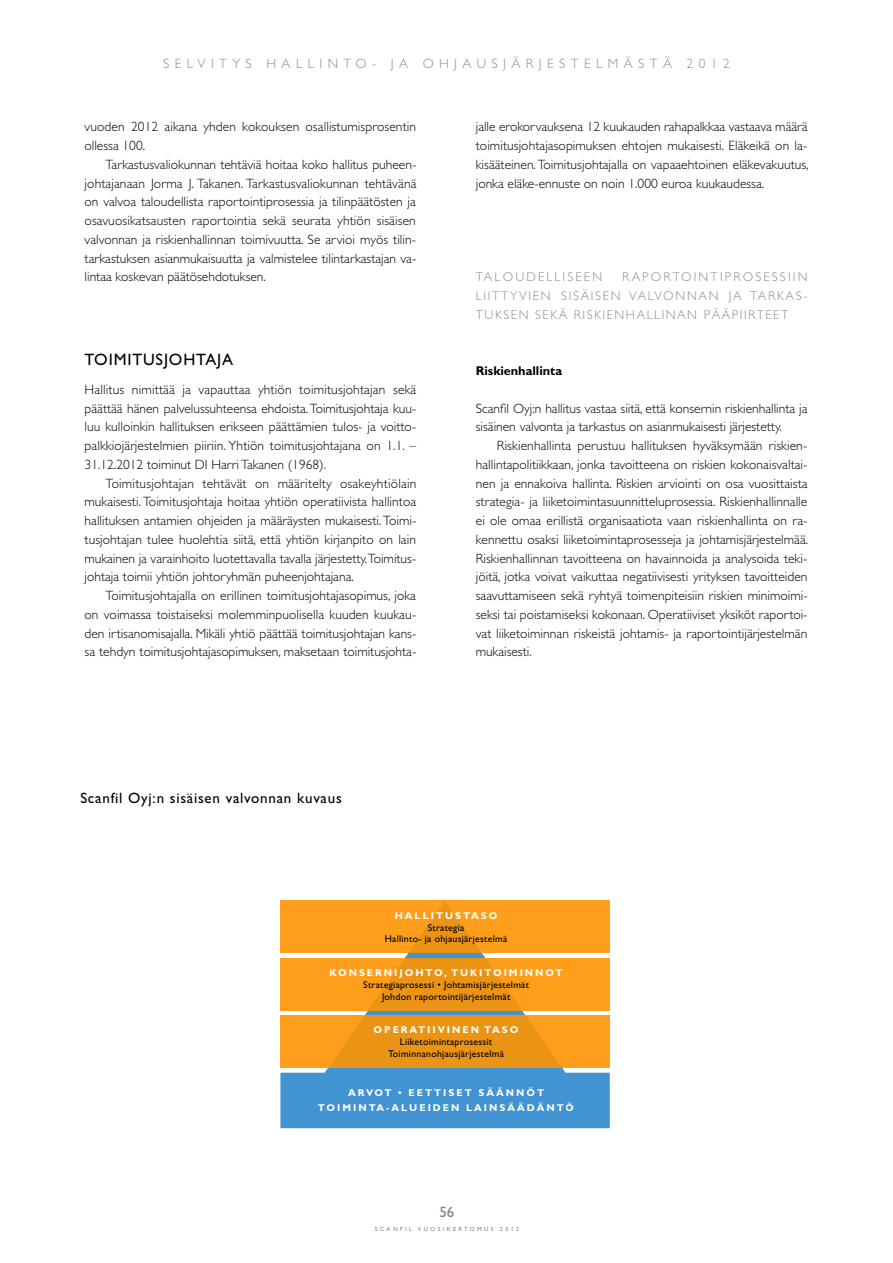
<style>
.page{position:relative;width:893px;height:1263px;background:#fff}
.page>*{position:absolute;margin:0;border:0;box-sizing:border-box;transform-origin:0 0}
.t1{font:16.5px "Gill Sans";letter-spacing:.05em;color:#000}
.t2{font:15px "Gill Sans";letter-spacing:.05em;color:#000}
.t3{font:15px "Gill Sans";color:#818084}
.t4{font:300 13.5px/18.8px "Gill Sans";color:#000;text-align:justify}
.t5{font:300 13.5px "Gill Sans";letter-spacing:.4em;color:#8d8c90}
.t6{font:300 12.75px/18.8px "Gill Sans";letter-spacing:.12em;color:#8d8c90;text-align:justify}
.t7{font:700 12.75px "Gill Sans";color:#000}
.t8{font:300 12.75px "Gill Sans";letter-spacing:.17em;color:#8d8c90}
.t9{font:9.9px/11.9px "Gill Sans";letter-spacing:.025em;color:#000;text-align:center}
.t10{font:700 9.9px/15.5px "Gill Sans";letter-spacing:.2em;color:#fff;text-align:center}
.t11{font:6px "Gill Sans";letter-spacing:.4em;color:#818084}
</style>
<div class="page">
<svg style="left:280px;top:953px;width:330px;height:175px;background:#5ca1d3"></svg>
<div style="left:280px;top:1015px;width:330px;height:53px;background:linear-gradient(to right,#f39717,#f39717)"></div>
<div style="left:280px;top:958px;width:330px;height:52px;background:linear-gradient(to right,#f89a18,#f89a18)"></div>
<svg style="left:280px;top:900px;width:330px;height:53px;background:#fc9c19"></svg>
<div style="left:280px;top:1072px;width:45px;height:56px;background:#4193d1"></div>
<div style="left:566px;top:1073px;width:44px;height:55px;background:#4193d1"></div>
<p class="t5" style="left:163px;top:55px;width:568px">SELVITYS HALLINTO- JA OHJAUSJÄRJESTELMÄSTÄ 2012</p>
<p class="t4" style="left:85px;top:118px;width:333px">vuoden 2012 aikana yhden kokouksen osallistumisprosentin ollessa 100.</p>
<p class="t4" style="left:85px;top:155px;width:333px;text-indent:21px">Tarkastusvaliokunnan tehtäviä hoitaa koko hallitus puheen&shy;johtajanaan Jorma J. Takanen. Tarkastusvaliokunnan tehtävänä on valvoa taloudellista raportointiprosessia ja tilinpäätösten ja osavuosikatsausten raportointia sekä seurata yhtiön sisäisen valvonnan ja riskienhallinnan toimivuutta. Se arvioi myös tilin&shy;tarkastuksen asianmukaisuutta ja valmistelee tilintarkastajan va&shy;lintaa koskevan päätösehdotuksen.</p>
<p class="t1" style="left:85px;top:350px;width:150px">TOIMITUSJOHTAJA</p>
<p class="t4" style="left:85px;top:380px;width:333px">Hallitus nimittää ja vapauttaa yhtiön toimitusjohtajan sekä päättää hänen palvelussuhteensa ehdoista. Toimitusjohtaja kuu&shy;luu kulloinkin hallituksen erikseen päättämien tulos- ja voitto&shy;palkkiojärjestelmien piiriin. Yhtiön toimitusjohtajana on 1.1. – 31.12.2012 toiminut DI Harri Takanen (1968).</p>
<p class="t4" style="left:85px;top:474px;width:333px;text-indent:21px">Toimitusjohtajan tehtävät on määritelty osakeyhtiölain mukaisesti. Toimitusjohtaja hoitaa yhtiön operatiivista hallintoa hallituksen antamien ohjeiden ja määräysten mukaisesti. Toimi&shy;tusjohtajan tulee huolehtia siitä, että yhtiön kirjanpito on lain mukainen ja varainhoito luotettavalla tavalla järjestetty.Toimitus&shy;johtaja toimii yhtiön johtoryhmän puheenjohtajana.</p>
<p class="t4" style="left:85px;top:586px;width:333px;text-indent:21px">Toimitusjohtajalla on erillinen toimitusjohtajasopimus, joka on voimassa toistaiseksi molemminpuolisella kuuden kuukau&shy;den irtisanomisajalla. Mikäli yhtiö päättää toimitusjohtajan kans&shy;sa tehdyn toimitusjohtajasopimuksen, maksetaan toimitusjohta-</p>
<p class="t2" style="left:80px;top:790px;width:263px">Scanfil Oyj:n sisäisen valvonnan kuvaus</p>
<p class="t4" style="left:476px;top:118px;width:334px">jalle erokorvauksena 12 kuukauden rahapalkkaa vastaava määrä toimitusjohtajasopimuksen ehtojen mukaisesti. Eläkeikä on la&shy;kisääteinen. Toimitusjohtajalla on vapaaehtoinen eläkevakuutus, jonka eläke-ennuste on noin 1.000 euroa kuukaudessa.</p>
<p class="t8" style="left:476px;top:270px;width:128px">TALOUDELLISEEN</p>
<p class="t6" style="left:476px;top:268px;width:333px;text-indent:146px">RAPORTOINTIPROSESSIIN LIITTYVIEN SISÄISEN VALVONNAN JA TARKAS-TUKSEN SEKÄ RISKIENHALLINAN PÄÄPIIRTEET</p>
<p class="t7" style="left:476px;top:364px;width:88px">Riskienhallinta</p>
<p class="t4" style="left:476px;top:399px;width:333px">Scanfil Oyj:n hallitus vastaa siitä, että konsernin riskienhallinta ja sisäinen valvonta ja tarkastus on asianmukaisesti järjestetty.</p>
<p class="t4" style="left:476px;top:436px;width:334px;text-indent:21px">Riskienhallinta perustuu hallituksen hyväksymään riskien&shy;hallintapolitiikkaan, jonka tavoitteena on riskien kokonaisvaltai&shy;nen ja ennakoiva hallinta. Riskien arviointi on osa vuosittaista strategia- ja liiketoimintasuunnitteluprosessia. Riskienhallinnalle ei ole omaa erillistä organisaatiota vaan riskienhallinta on ra&shy;kennettu osaksi liiketoimintaprosesseja ja johtamisjärjestelmää.<br>Riskienhallinnan tavoitteena on havainnoida ja analysoida teki&shy;jöitä, jotka voivat vaikuttaa negatiivisesti yrityksen tavoitteiden saavuttamiseen sekä ryhtyä toimenpiteisiin riskien minimoimi&shy;seksi tai poistamiseksi kokonaan. Operatiiviset yksiköt raportoi&shy;vat liiketoiminnan riskeistä johtamis- ja raportointijärjestelmän mukaisesti.</p>
<p class="t10" style="left:395px;top:908px;width:104px">HALLITUSTASO</p>
<p class="t9" style="left:385px;top:921px;width:124px">Strategia<br>Hallinto- ja ohjausjärjestelmä</p>
<p class="t10" style="left:330px;top:965px;width:235px">KONSERNIJOHTO, TUKITOIMINNOT</p>
<p class="t9" style="left:363px;top:978px;width:167px">Strategiaprosessi • Johtamisjärjestelmät<br>Johdon raportointijärjestelmät</p>
<p class="t10" style="left:374px;top:1022px;width:146px">OPERATIIVINEN TASO</p>
<p class="t9" style="left:388px;top:1036px;width:117px">Liiketoimintaprosessit<br>Toiminnanohjausjärjestelmä</p>
<p class="t10" style="left:318px;top:1084px;width:258px">ARVOT • EETTISET SÄÄNNÖT<br>TOIMINTA-ALUEIDEN LAINSÄÄDÄNTÖ</p>
<p class="t3" style="left:439px;top:1204px;width:16px">56</p>
<p class="t11" style="left:375px;top:1226px;width:146px">SCANFIL VUOSIKERTOMUS 2012</p>
</div>
